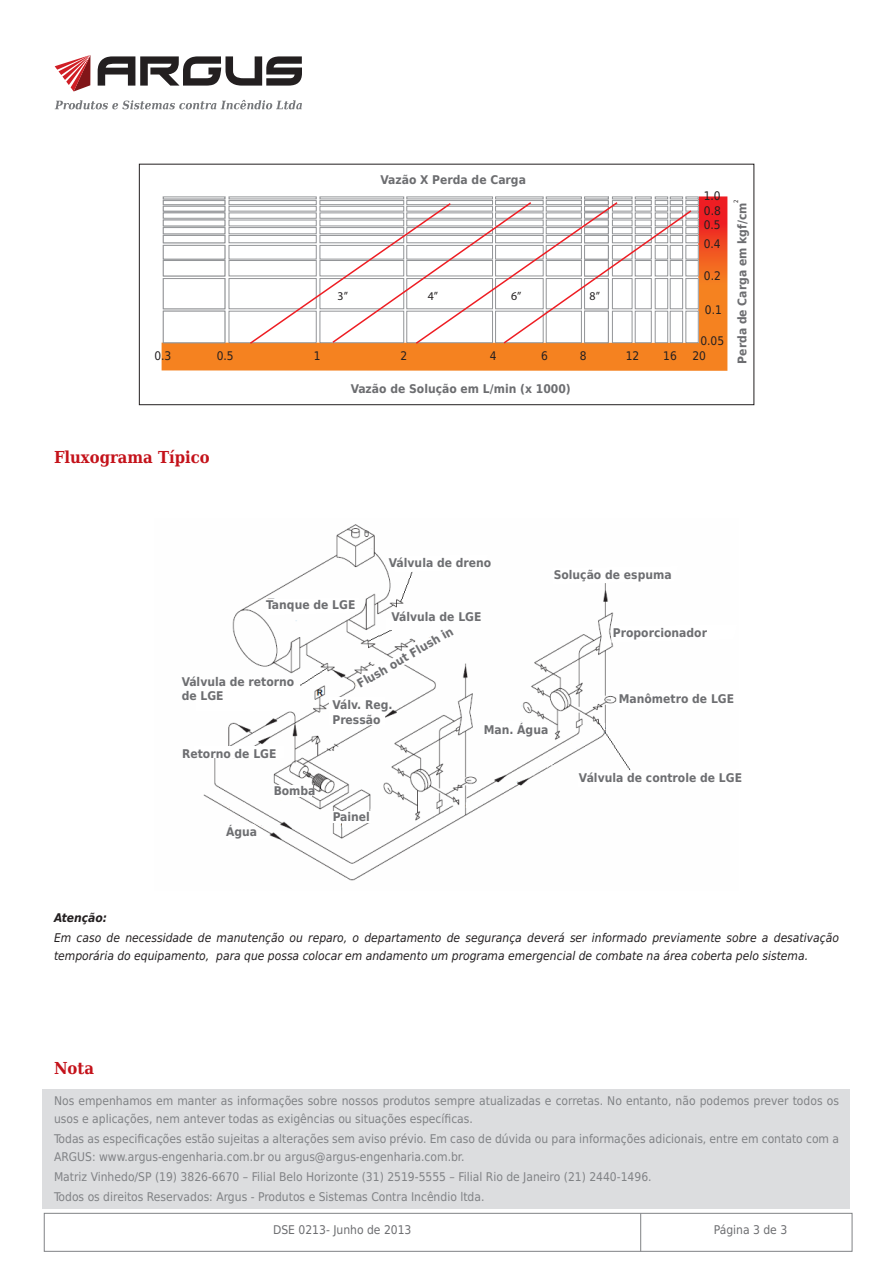
<style>
.page{position:relative;width:893px;height:1263px;background:#fff}
.page>*{position:absolute;margin:0;border:0;box-sizing:border-box;transform-origin:0 0}
.t1{font:700 16.5px "DejaVu Serif Condensed";color:#c4121a}
.t2{font:12px/18px "DejaVu Sans Condensed";color:#808285}
.t3{font:italic 12px/18px "DejaVu Sans Condensed";color:#231f20}
.t4{font:700 12px/14.4px "DejaVu Sans Condensed";color:#6d6e71}
.t5{font:700 12px "DejaVu Sans Condensed";color:#6c6d70}
.t6{font:12px "DejaVu Sans Condensed";color:#6c6d70}
.t7{font:italic 700 12px "DejaVu Sans Condensed";color:#231f20}
.t8{font:11.85px/18.8px "DejaVu Sans Condensed";color:#231f20}
.t9{font:11.85px "Avant Garde IT Cby BT";color:#231f20}
.t10{font:6px "DejaVu Sans Condensed";color:#231f20}
</style>
<div class="page">
<div style="left:44px;top:1213px;width:808px;height:39px;border:1px solid #808285"></div>
<hr style="left:640px;top:1213px;width:1px;height:38px;background:#808285">
<svg style="left:55px;top:55px;width:35px;height:36px"></svg>
<svg style="left:98px;top:56px;width:204px;height:30px"></svg>
<svg style="left:55px;top:100px;width:247px;height:9px"></svg>
<img style="left:203px;top:524px;width:427px;height:357px">
<div style="left:386px;top:618px;width:58px;height:12px;background:#fff"></div>
<svg style="left:353px;top:626px;width:103px;height:65px"></svg>
<svg style="left:266px;top:597px;width:94px;height:19px"></svg>
<svg style="left:394px;top:554px;width:94px;height:18px"></svg>
<svg style="left:552px;top:566px;width:78px;height:18px"></svg>
<svg style="left:611px;top:624px;width:19px;height:18px"></svg>
<svg style="left:617px;top:690px;width:13px;height:18px"></svg>
<svg style="left:577px;top:769px;width:54px;height:18px"></svg>
<svg style="left:482px;top:720px;width:67px;height:20px"></svg>
<svg style="left:227px;top:822px;width:46px;height:19px"></svg>
<div style="left:332px;top:811px;width:38px;height:11px;background:#fff"></div>
<div style="left:273px;top:785px;width:38px;height:11px;background:#fff"></div>
<div style="left:195px;top:746px;width:89px;height:12px;background:#fff"></div>
<div style="left:196px;top:685px;width:103px;height:26px;background:#fff"></div>
<div style="left:329px;top:697px;width:55px;height:27px;background:#fff"></div>
<div style="left:43px;top:1089px;width:807px;height:120px;background:#dcdddf"></div>
<div style="left:139px;top:164px;width:615px;height:241px;border:1px solid #231f20"></div>
<svg style="left:162px;top:196px;width:565px;height:175px;background:#ee8437"></svg>
<div style="left:229px;top:245px;width:87px;height:14px;background:#fff"></div>
<div style="left:229px;top:245px;width:87px;height:14px;border:1px solid #939598"></div>
<div style="left:229px;top:279px;width:87px;height:30px;background:#fff"></div>
<div style="left:229px;top:278px;width:87px;height:31px;border:1px solid #939598"></div>
<div style="left:229px;top:311px;width:87px;height:32px;background:#fff"></div>
<div style="left:229px;top:311px;width:87px;height:32px;border:1px solid #939598"></div>
<hr style="left:229px;top:201px;width:87px;height:4px;background:#fff">
<div style="left:229px;top:200px;width:87px;height:5px;border:1px solid #939598"></div>
<div style="left:229px;top:197px;width:87px;height:2px;border:1px solid #939598"></div>
<div style="left:229px;top:235px;width:87px;height:8px;background:#fff"></div>
<div style="left:229px;top:235px;width:87px;height:8px;border:1px solid #939598"></div>
<div style="left:229px;top:260px;width:87px;height:16px;background:#fff"></div>
<div style="left:229px;top:260px;width:87px;height:16px;border:1px solid #939598"></div>
<div style="left:229px;top:228px;width:87px;height:6px;background:#fff"></div>
<div style="left:229px;top:227px;width:87px;height:7px;border:1px solid #939598"></div>
<div style="left:229px;top:220px;width:87px;height:6px;background:#fff"></div>
<div style="left:229px;top:220px;width:87px;height:6px;border:1px solid #939598"></div>
<div style="left:229px;top:213px;width:87px;height:5px;background:#fff"></div>
<div style="left:229px;top:206px;width:87px;height:5px;background:#fff"></div>
<div style="left:229px;top:206px;width:87px;height:5px;border:1px solid #939598"></div>
<div style="left:163px;top:245px;width:62px;height:14px;background:#fff"></div>
<div style="left:163px;top:245px;width:62px;height:14px;border:1px solid #939598"></div>
<div style="left:163px;top:279px;width:62px;height:30px;background:#fff"></div>
<div style="left:163px;top:278px;width:62px;height:31px;border:1px solid #939598"></div>
<div style="left:163px;top:311px;width:62px;height:32px;background:#fff"></div>
<div style="left:163px;top:311px;width:62px;height:32px;border:1px solid #939598"></div>
<hr style="left:163px;top:201px;width:62px;height:4px;background:#fff">
<div style="left:163px;top:200px;width:62px;height:5px;border:1px solid #939598"></div>
<div style="left:163px;top:197px;width:62px;height:2px;border:1px solid #939598"></div>
<div style="left:163px;top:235px;width:62px;height:8px;background:#fff"></div>
<div style="left:163px;top:235px;width:62px;height:8px;border:1px solid #939598"></div>
<div style="left:163px;top:260px;width:62px;height:16px;background:#fff"></div>
<div style="left:163px;top:260px;width:62px;height:16px;border:1px solid #939598"></div>
<div style="left:163px;top:228px;width:62px;height:6px;background:#fff"></div>
<div style="left:163px;top:227px;width:62px;height:7px;border:1px solid #939598"></div>
<div style="left:163px;top:220px;width:62px;height:6px;background:#fff"></div>
<div style="left:163px;top:220px;width:62px;height:6px;border:1px solid #939598"></div>
<div style="left:163px;top:213px;width:62px;height:5px;background:#fff"></div>
<div style="left:163px;top:206px;width:62px;height:5px;background:#fff"></div>
<div style="left:163px;top:206px;width:62px;height:5px;border:1px solid #939598"></div>
<svg style="left:248px;top:197px;width:450px;height:148px"></svg>
<p class="t5" style="left:380px;top:170px;width:147px">Vazão X Perda de Carga</p>
<p class="t9" style="left:338px;top:289px;width:12px">3”</p>
<p class="t9" style="left:428px;top:289px;width:12px">4”</p>
<p class="t9" style="left:511px;top:289px;width:12px">6”</p>
<p class="t9" style="left:590px;top:289px;width:12px">8”</p>
<p class="t8" style="left:704px;top:188px;width:19px;line-height:15.3px">1.0<br>0.8</p>
<p class="t8" style="left:704px;top:215px;width:18px">0.5<br>0.4</p>
<p class="t8" style="left:704px;top:266px;width:18px">0.2</p>
<p class="t8" style="left:705px;top:300px;width:18px">0.1</p>
<p class="t8" style="left:700px;top:331px;width:25px">0.05</p>
<p class="t8" style="left:154px;top:346px;width:18px">0.3</p>
<p class="t8" style="left:217px;top:346px;width:18px">0.5</p>
<p class="t8" style="left:314px;top:346px;width:8px">1</p>
<p class="t8" style="left:400px;top:346px;width:8px">2</p>
<p class="t8" style="left:490px;top:346px;width:8px">4</p>
<p class="t8" style="left:541px;top:346px;width:8px">6</p>
<p class="t8" style="left:580px;top:346px;width:8px">8</p>
<p class="t8" style="left:626px;top:346px;width:15px">12</p>
<p class="t8" style="left:663px;top:346px;width:15px">16</p>
<p class="t8" style="left:692px;top:346px;width:15px">20</p>
<p class="t5" style="left:351px;top:379px;width:222px">Vazão de Solução em L/min (x 1000)</p>
<p class="t10" style="left:731px;top:203px;width:5px;rotate:-90deg">2</p>
<p class="t5" style="left:732px;top:364px;width:162px;rotate:-90deg">Perda de Carga em kgf/cm</p>
<p class="t1" style="left:54px;top:442px;width:157px">Fluxograma Típico</p>
<p class="t4" style="left:266px;top:598px;width:91px">Tanque de LGE</p>
<p class="t4" style="left:389px;top:555px;width:104px">Válvula de dreno</p>
<p class="t4" style="left:391px;top:610px;width:92px">Válvula de LGE</p>
<p class="t4" style="left:554px;top:567px;width:119px">Solução de espuma</p>
<p class="t4" style="left:182px;top:674px;width:114px">Válvula de retorno de LGE</p>
<p class="t4" style="left:182px;top:746px;width:96px">Retorno de LGE</p>
<p class="t4" style="left:226px;top:824px;width:33px">Água</p>
<p class="t4" style="left:274px;top:783px;width:43px">Bomba</p>
<p class="t4" style="left:354px;top:678px;width:110px;rotate:-30deg">Flush out Flush in</p>
<p class="t4" style="left:332px;top:698px;width:62px">Válv. Reg.<br>Pressão</p>
<p class="t4" style="left:333px;top:809px;width:39px">Painel</p>
<p class="t4" style="left:484px;top:722px;width:66px">Man. Água</p>
<p class="t4" style="left:613px;top:625px;width:96px">Proporcionador</p>
<p class="t4" style="left:619px;top:691px;width:117px">Manômetro de LGE</p>
<p class="t4" style="left:579px;top:770px;width:165px">Válvula de controle de LGE</p>
<p class="t7" style="left:54px;top:908px;width:55px">Atenção:</p>
<p class="t3" style="left:54px;top:929px;width:786px">Em caso de necessidade de manutenção ou reparo, o departamento de segurança deverá ser informado previamente sobre a desativação temporária do equipamento, para que possa colocar em andamento um programa emergencial de combate na área coberta pelo sistema.</p>
<p class="t1" style="left:54px;top:1053px;width:41px">Nota</p>
<p class="t2" style="left:54px;top:1091px;width:786px">Nos empenhamos em manter as informações sobre nossos produtos sempre atualizadas e corretas. No entanto, não podemos prever todos os usos e aplicações, nem antever todas as exigências ou situações específicas.</p>
<p class="t2" style="left:54px;top:1129px;width:786px">Todas as especificações estão sujeitas a alterações sem aviso prévio. Em caso de dúvida ou para informações adicionais, entre em contato com a<br>ARGUS: www.argus-engenharia.com.br ou argus@argus-engenharia.com.br.</p>
<p class="t2" style="left:54px;top:1168px;width:599px">Matriz Vinhedo/SP (19) 3826-6670 – Filial Belo Horizonte (31) 2519-5555 – Filial Rio de Janeiro (21) 2440-1496.</p>
<p class="t2" style="left:54px;top:1188px;width:432px">Todos os direitos Reservados: Argus - Produtos e Sistemas Contra Incêndio ltda.</p>
<p class="t6" style="left:273px;top:1220px;width:140px">DSE 0213- Junho de 2013</p>
<p class="t6" style="left:714px;top:1220px;width:75px">Página 3 de 3</p>
</div>
